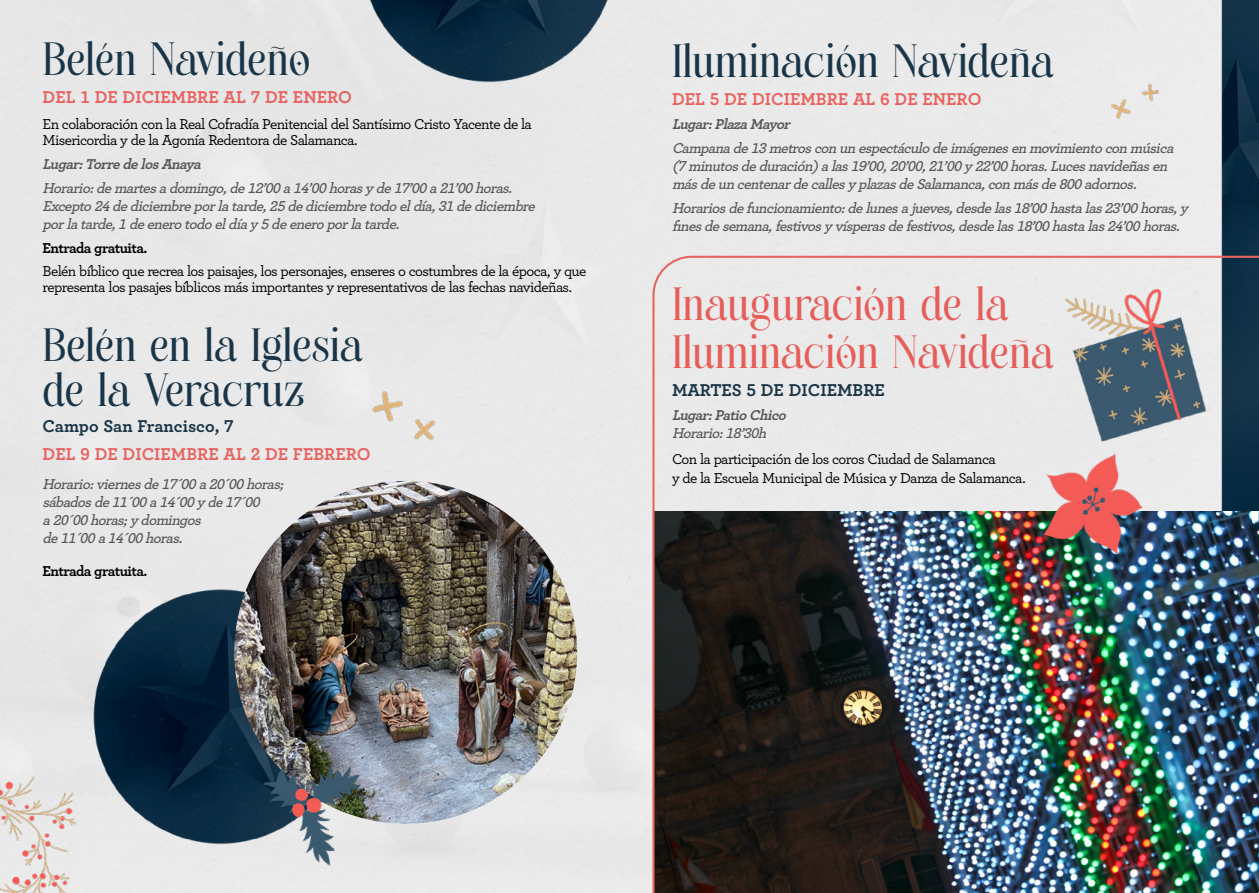
<style>
.page{position:relative;width:1259px;height:893px;background:#e9e9e9}
.page>*{position:absolute;margin:0;border:0;box-sizing:border-box;transform-origin:0 0}
.t1{font:45px/45px "Margesh";color:#1a3548}
.t2{font:45px/48px "Margesh";color:#e65e5a}
.t3{font:700 18px "Archer";color:#e9615f}
.t4{font:700 18px "Archer";color:#1a3547}
.t5{font:italic 600 15px/18px "Archer";color:#575756}
.t6{font:500 15px/16.5px "Archer";letter-spacing:-.04em;color:#000}
.t7{font:italic 700 15px "Archer";color:#575756}
.t8{font:700 15px "Archer";letter-spacing:-.04em;color:#000}
</style>
<div class="page">
<img style="left:0;top:735px;width:103px;height:158px">
<img style="left:1103px;top:93px;width:34px;height:33px">
<img style="left:361px;top:381px;width:50px;height:51px">
<img style="left:1137px;top:80px;width:27px;height:26px">
<img style="left:400px;top:406px;width:47px;height:48px">
<img style="left:78px;top:577px;width:185px;height:279px">
<img style="left:346px;top:0;width:283px;height:95px">
<img style="left:234px;top:481px;width:343px;height:343px;border-radius:171px">
<img style="left:241px;top:748px;width:146px;height:130px">
<img style="left:652px;top:256px;width:607px;height:637px">
<img style="left:1042px;top:274px;width:191px;height:172px">
<h1 class="t1" style="left:43px;top:36px;width:269px">Belén Navideño</h1>
<p class="t3" style="left:43px;top:83px;width:311px">DEL 1 DE DICIEMBRE AL 7 DE ENERO</p>
<p class="t6" style="left:43px;top:115px;width:491px">En colaboración con la Real Cofradía Penitencial del Santísimo Cristo Yacente de la<br>Misericordia y de la Agonía Redentora de Salamanca.</p>
<p class="t7" style="left:43px;top:152px;width:164px">Lugar:TorredelosAnaya</p>
<p class="t5" style="left:43px;top:178px;width:498px">Horario:demartesadomingo,de12’00a14’00horasyde17’00a21’00horas.<br>Excepto24dediciembreporlatarde,25dediciembretodoeldía,31dediciembre porlatarde,1deenerotodoeldíay5deeneroporlatarde.</p>
<p class="t8" style="left:43px;top:236px;width:106px">Entrada gratuita.</p>
<p class="t6" style="left:43px;top:262px;width:545px">Belén bíblico que recrea los paisajes, los personajes, enseres o costumbres de la época, y que representa los pasajes bíblicos más importantes y representativos de las fechas navideñas.</p>
<h1 class="t1" style="left:43px;top:323px;width:322px">Belén en la Iglesia de la Veracruz</h1>
<p class="t4" style="left:43px;top:411px;width:193px">Campo San Francisco, 7</p>
<p class="t3" style="left:43px;top:440px;width:330px">DEL 9 DE DICIEMBRE AL 2 DE FEBRERO</p>
<p class="t5" style="left:43px;top:474px;width:247px">Horario:viernesde17´00a20´00horas; sábadosde11´00a14´00yde17´00 a20´00horas;ydomingos de11´00a14´00horas.</p>
<p class="t8" style="left:43px;top:559px;width:106px">Entrada gratuita.</p>
<h1 class="t1" style="left:672px;top:38px;width:384px">Iluminación Navideña</h1>
<p class="t3" style="left:672px;top:85px;width:311px">DEL 5 DE DICIEMBRE AL 6 DE ENERO</p>
<p class="t7" style="left:672px;top:112px;width:124px">Lugar:PlazaMayor</p>
<p class="t5" style="left:672px;top:138px;width:507px">Campanade13metrosconunespectáculodeimágenesenmovimientoconmúsica (7minutosdeduración) alas19’00,20’00,21’00y22’00horas.Lucesnavideñasen másdeuncentenardecallesyplazasdeSalamanca,conmásde800adornos.</p>
<p class="t5" style="left:672px;top:198px;width:522px">Horariosdefuncionamiento:delunesajueves,desdelas18’00hastalas23’00horas,y finesdesemana,festivosyvísperasdefestivos,desdelas18’00hastalas24’00horas.</p>
<h1 class="t2" style="left:672px;top:280px;width:384px">Inauguración de la<br>Iluminación Navideña</h1>
<p class="t4" style="left:672px;top:376px;width:214px">MARTES 5 DE DICIEMBRE</p>
<p class="t7" style="left:672px;top:403px;width:120px">Lugar:PatioChico</p>
<p class="t5" style="left:672px;top:423px;width:100px">Horario:18’30h</p>
<p class="t6" style="left:672px;top:448px;width:355px;line-height:19.5px">Con la participación de los coros Ciudad de Salamanca<br>y de la Escuela Municipal de Música y Danza de Salamanca.</p>
</div>
